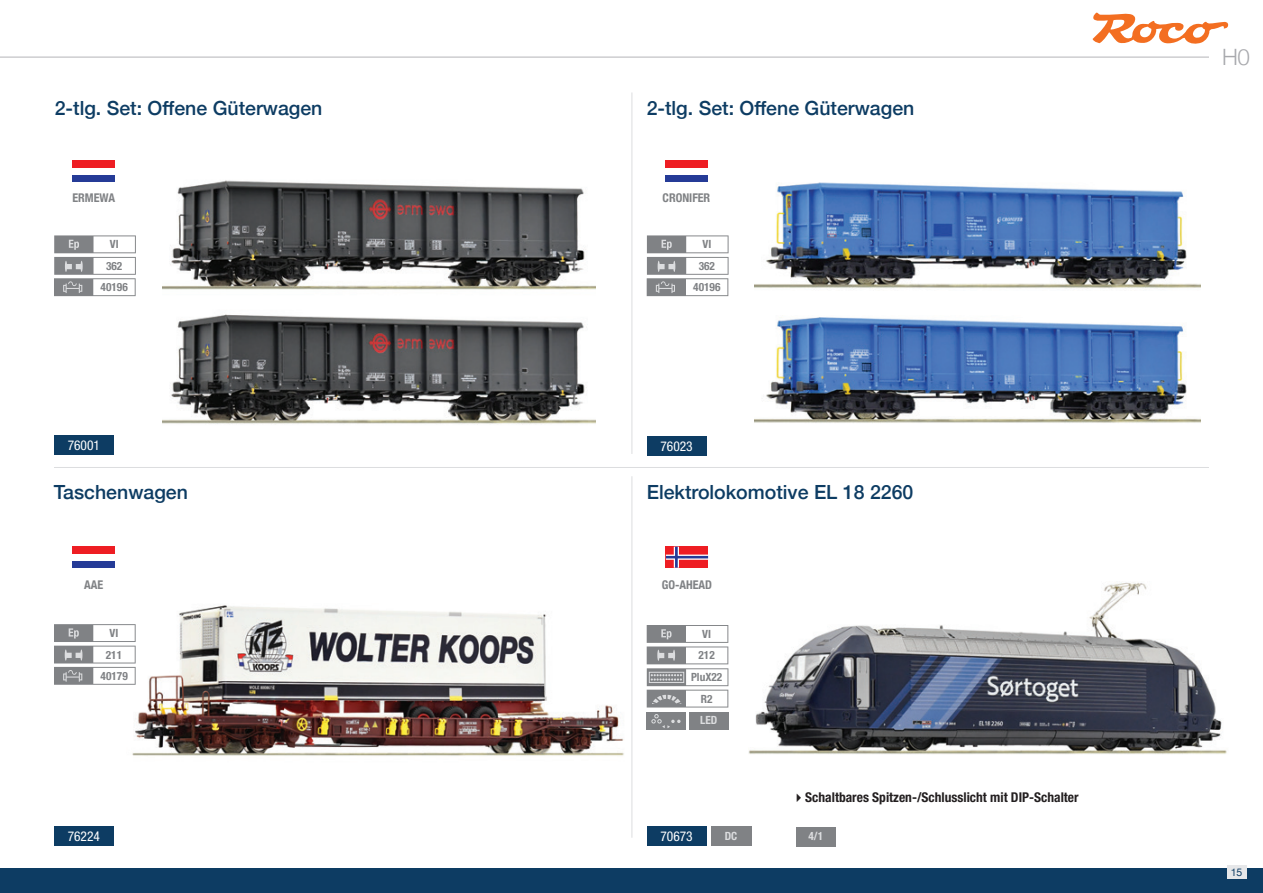
<style>
.page{position:relative;width:1263px;height:893px;background:#fff}
.page>*{position:absolute;margin:0;border:0;box-sizing:border-box;transform-origin:0 0}
.t1{font:300 22.5px "Helvetica Neue";color:#a8a9ad}
.t2{font:500 19.5px "Helvetica Neue";color:#0d3c63}
.t3{font:700 condensed 13.5px "Helvetica Neue LT Std";color:#231f20}
.t4{font:condensed 13.5px "Helvetica Neue LT Std";color:#fff}
.t5{font:700 condensed 12px "Helvetica Neue";color:#808285}
.t6{font:700 condensed 11.4px/21.5px "Helvetica Neue LT Std";color:#808285;text-align:center}
.t7{font:700 condensed 11.4px "Helvetica Neue LT Std";color:#dcdddf}
.t8{font:10.5px "Helvetica Neue";color:#0d3c63}
</style>
<div class="page">
<hr style="left:0;top:57px;width:1263px;height:1px;background:#b4b5b8">
<svg style="left:0;top:868px;width:1px;height:25px"></svg>
<div style="left:1px;top:868px;width:1262px;height:25px;background:#0d3c63"></div>
<div style="left:1227px;top:865px;width:19px;height:14px;background:#e6e7e9"></div>
<svg style="left:1092px;top:12px;width:136px;height:32px"></svg>
<div style="left:1209px;top:43px;width:54px;height:34px;background:#fff"></div>
<img style="left:132px;top:605px;width:492px;height:151px">
<hr style="left:54px;top:467px;width:1155px;height:1px;background:#dcdddf">
<hr style="left:631px;top:92px;width:1px;height:362px;background:#dcdddf">
<hr style="left:631px;top:476px;width:1px;height:362px;background:#dcdddf">
<div style="left:54px;top:436px;width:60px;height:19px;background:#0d3c63"></div>
<div style="left:647px;top:436px;width:59px;height:19px;background:#0d3c63"></div>
<div style="left:54px;top:826px;width:60px;height:20px;background:#0d3c63"></div>
<svg style="left:54px;top:235px;width:82px;height:61px"></svg>
<div style="left:73px;top:174px;width:42px;height:7px;background:#253b97"></div>
<div style="left:73px;top:160px;width:42px;height:7px;background:#ee1d23"></div>
<img style="left:163px;top:180px;width:432px;height:245px">
<svg style="left:647px;top:235px;width:81px;height:61px"></svg>
<div style="left:665px;top:174px;width:42px;height:7px;background:#253b97"></div>
<div style="left:665px;top:160px;width:42px;height:7px;background:#ee1d23"></div>
<img style="left:754px;top:182px;width:446px;height:108px">
<img style="left:754px;top:317px;width:446px;height:106px">
<svg style="left:54px;top:624px;width:82px;height:61px"></svg>
<div style="left:73px;top:561px;width:42px;height:7px;background:#253b97"></div>
<div style="left:73px;top:547px;width:42px;height:7px;background:#ee1d23"></div>
<div style="left:689px;top:712px;width:39px;height:18px;background:#808285"></div>
<div style="left:647px;top:712px;width:39px;height:18px;background:#808285"></div>
<svg style="left:652px;top:714px;width:28px;height:14px"></svg>
<svg style="left:647px;top:625px;width:81px;height:82px"></svg>
<svg style="left:666px;top:547px;width:42px;height:21px"></svg>
<img style="left:749px;top:582px;width:478px;height:172px">
<div style="left:647px;top:826px;width:59px;height:20px;background:#0d3c63"></div>
<div style="left:796px;top:827px;width:39px;height:19px;background:#808285"></div>
<div style="left:711px;top:827px;width:40px;height:19px;background:#808285"></div>
<p class="t2" style="left:55px;top:92px;width:269px">2-tlg. Set: Offene Güterwagen</p>
<p class="t2" style="left:647px;top:92px;width:269px">2-tlg. Set: Offene Güterwagen</p>
<p class="t5" style="left:72px;top:188px;width:44px">ERMEWA</p>
<p class="t6" style="left:101px;top:233px;width:29px">VI<br>362<br>40196</p>
<p class="t5" style="left:662px;top:188px;width:49px">CRONIFER</p>
<p class="t6" style="left:693px;top:233px;width:29px">VI<br>362<br>40196</p>
<p class="t4" style="left:68px;top:438px;width:34px">76001</p>
<p class="t4" style="left:660px;top:438px;width:34px">76023</p>
<p class="t2" style="left:54px;top:476px;width:136px">Taschenwagen</p>
<p class="t2" style="left:647px;top:476px;width:268px">Elektrolokomotive EL 18 2260</p>
<p class="t5" style="left:84px;top:574px;width:21px">AAE</p>
<p class="t5" style="left:662px;top:575px;width:52px">GO-AHEAD</p>
<p class="t6" style="left:101px;top:622px;width:29px">VI<br>211<br>40179</p>
<p class="t6" style="left:698px;top:623px;width:18px">VI<br>212</p>
<p class="t6" style="left:701px;top:688px;width:13px">R2</p>
<p class="t7" style="left:700px;top:713px;width:19px">LED</p>
<p class="t6" style="left:691px;top:666px;width:33px">PluX22</p>
<p class="t3" style="left:792px;top:789px;width:288px">✔Schaltbares Spitzen-/Schlusslicht mit DIP-Schalter</p>
<p class="t4" style="left:68px;top:828px;width:34px">76224</p>
<p class="t4" style="left:660px;top:828px;width:34px">70673</p>
<p class="t7" style="left:725px;top:829px;width:14px">DC</p>
<p class="t7" style="left:808px;top:829px;width:16px">4/1</p>
<p class="t1" style="left:1222px;top:39px;width:29px">H0</p>
<p class="t8" style="left:1231px;top:865px;width:13px">15</p>
</div>
